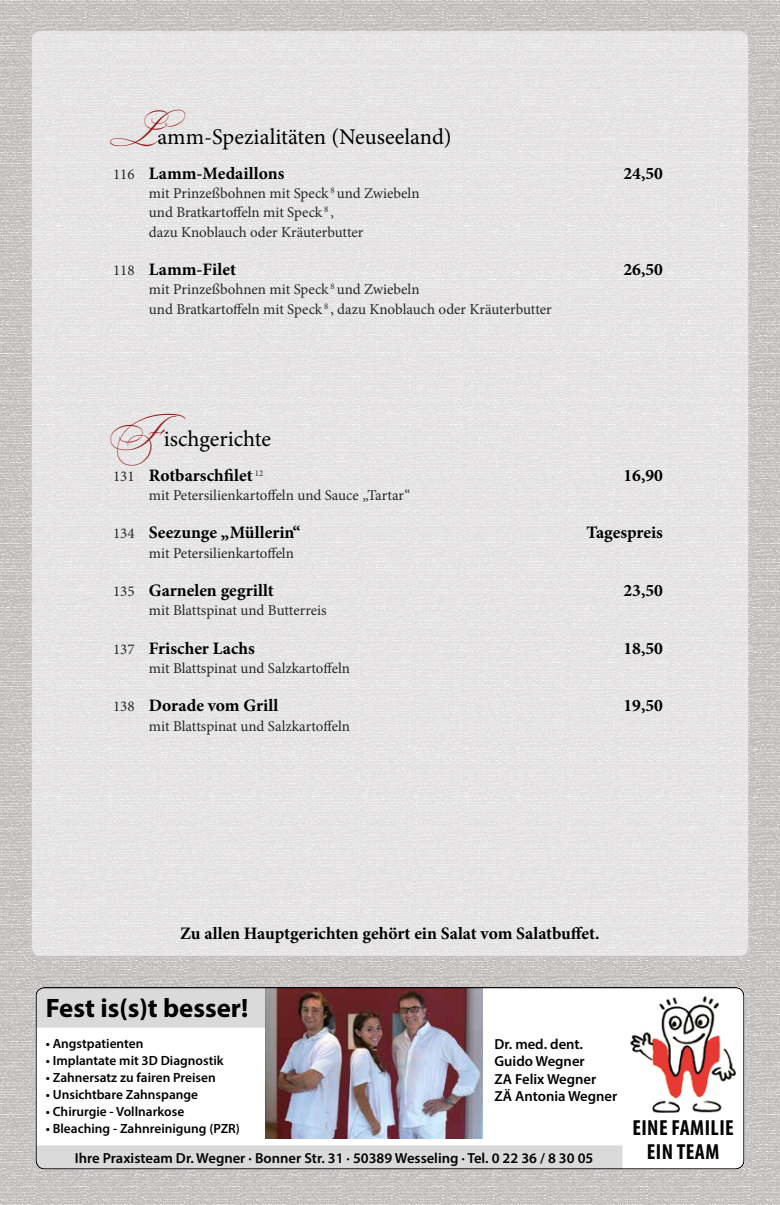
<style>
.page{position:relative;width:780px;height:1205px;background:#fff}
.page>*{position:absolute;margin:0;border:0;box-sizing:border-box;transform-origin:0 0}
.t1{font:700 26.75px "Myriad Pro";color:#000}
.t2{font:22.5px "Minion Pro";color:#000}
.t3{font:700 condensed 21.88px "Myriad Pro";letter-spacing:.02em;color:#000}
.t4{font:700 17.5px "Minion Pro";color:#000}
.t5{font:15px/19.4px "Minion Pro";color:#282827}
.t6{font:600 14.62px/17.5px "Myriad Pro";color:#000}
.t7{font:600 13.38px "Myriad Pro";color:#000}
.s1{font-family:"Bickham Script Two";font-size:33.75px;color:#931914}
.s2{font-weight:400;font-size:15px;color:#282827}
</style>
<div class="page">
<img style="left:0;top:0;width:780px;height:1205px">
<img style="left:32px;top:31px;width:716px;height:925px">
<svg style="left:35px;top:987px;width:709px;height:182px"></svg>
<h2 class="t2" style="left:106px;top:122px;width:347px"><span class="s1">L</span>amm-Spezialitäten (Neuseeland)</h2>
<p class="t4" style="left:113px;top:161px;width:173px"><span class="s2">116</span> Lamm-Medaillons</p>
<p class="t4" style="left:623px;top:161px;width:41px">24,50</p>
<p class="t5" style="left:149px;top:184px;width:272px">mit Prinzeßbohnen mit Speck <sup>8</sup> und Zwiebeln und Bratkartoffeln mit Speck <sup>8</sup> ,<br>dazu Knoblauch oder Kräuterbutter</p>
<p class="t4" style="left:113px;top:257px;width:124px"><span class="s2">118</span> Lamm-Filet</p>
<p class="t4" style="left:623px;top:257px;width:41px">26,50</p>
<p class="t5" style="left:149px;top:280px;width:404px">mit Prinzeßbohnen mit Speck <sup>8</sup> und Zwiebeln<br>und Bratkartoffeln mit Speck <sup>8</sup> , dazu Knoblauch oder Kräuterbutter</p>
<h2 class="t2" style="left:106px;top:424px;width:166px"><span class="s1">F</span>ischgerichte</h2>
<p class="t4" style="left:113px;top:463px;width:152px"><span class="s2">131</span> Rotbarschfilet <sup>12</sup></p>
<p class="t4" style="left:623px;top:463px;width:41px">16,90</p>
<p class="t5" style="left:149px;top:486px;width:263px">mit Petersilienkartoffeln und Sauce „Tartar“</p>
<p class="t4" style="left:113px;top:520px;width:189px"><span class="s2">134</span> Seezunge „Müllerin“</p>
<p class="t4" style="left:586px;top:520px;width:78px">Tagespreis</p>
<p class="t5" style="left:149px;top:543px;width:147px">mit Petersilienkartoffeln</p>
<p class="t4" style="left:113px;top:578px;width:162px"><span class="s2">135</span> Garnelen gegrillt</p>
<p class="t4" style="left:623px;top:578px;width:41px">23,50</p>
<p class="t5" style="left:149px;top:601px;width:179px">mit Blattspinat und Butterreis</p>
<p class="t4" style="left:113px;top:635px;width:143px"><span class="s2">137</span> Frischer Lachs</p>
<p class="t4" style="left:623px;top:635px;width:41px">18,50</p>
<p class="t5" style="left:149px;top:658px;width:202px">mit Blattspinat und Salzkartoffeln</p>
<p class="t4" style="left:113px;top:693px;width:167px"><span class="s2">138</span> Dorade vom Grill</p>
<p class="t4" style="left:623px;top:693px;width:41px">19,50</p>
<p class="t5" style="left:149px;top:716px;width:202px">mit Blattspinat und Salzkartoffeln</p>
<p class="t4" style="left:180px;top:921px;width:421px">Zu allen Hauptgerichten gehört ein Salat vom Salatbuffet.</p>
<h1 class="t1" style="left:46px;top:991px;width:204px">Fest is(s)t besser!</h1>
<p class="t7" style="left:46px;top:1035px;width:99px">• Angstpatienten</p>
<p class="t7" style="left:46px;top:1052px;width:179px">• Implantate mit 3D Diagnostik</p>
<p class="t7" style="left:46px;top:1069px;width:171px">• Zahnersatz zu fairen Preisen</p>
<p class="t7" style="left:46px;top:1086px;width:154px">• Unsichtbare Zahnspange</p>
<p class="t7" style="left:46px;top:1103px;width:140px">• Chirurgie - Vollnarkose</p>
<p class="t7" style="left:46px;top:1120px;width:196px">• Bleaching - Zahnreinigung (PZR)</p>
<p class="t6" style="left:494px;top:1034px;width:124px">Dr. med. dent.<br>Guido Wegner<br>ZA Felix Wegner<br>ZÄ Antonia Wegner</p>
<p class="t6" style="left:75px;top:1149px;width:520px">Ihre Praxisteam Dr. Wegner · Bonner Str. 31 · 50389 Wesseling · Tel. 0 22 36 / 8 30 05</p>
<h3 class="t3" style="left:632px;top:1114px;width:103px">EINE FAMILIE</h3>
<h3 class="t3" style="left:646px;top:1138px;width:74px">EIN TEAM</h3>
</div>
